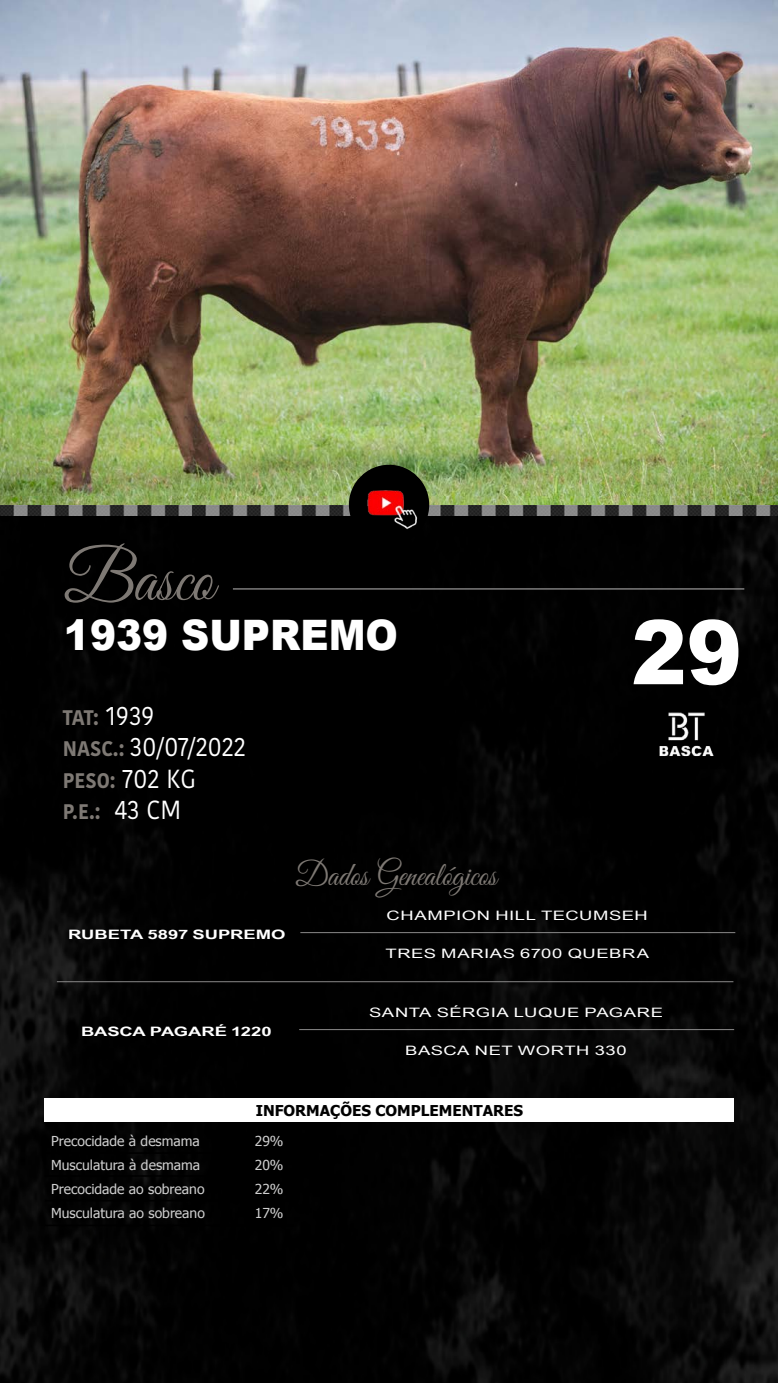
<style>
.page{position:relative;width:778px;height:1383px;background:#fff}
.page>*{position:absolute;margin:0;border:0;box-sizing:border-box;transform-origin:0 0}
.t1{font:900 89.1px "Arial";color:#fff;scale:.93 1}
.t2{font:72px "Great Vibes";color:#7e7974;scale:.93 1}
.t3{font:900 42px "Arial";color:#fff;scale:.93 1}
.t4{font:33.6px "Great Vibes";color:#7e7974;scale:.93 1}
.t5{font:26.1px "Kohinoor Devanagari";color:#fff;scale:.93 1}
.t6{font:700 21px/31.2px "Kohinoor Devanagari";color:#7e7974;scale:.93 1}
.t7{font:700 15px "Tahoma";color:#000}
.t8{font:13.8px "Tahoma";color:#cecece}
.t9{font:12.9px "Arial Narrow";letter-spacing:.025em;color:#fff;scale:1.73 1}
.t10{font:700 12.9px "Arial Narrow";color:#fff;scale:1.73 1}
.s1{font-weight:400;font-size:26.1px;color:#fff}
.s2{font-weight:700;font-size:21px;color:#7e7974}
</style>
<div class="page">
<img style="left:0;top:505px;width:777px;height:878px">
<img style="left:1px;top:505px;width:776px;height:11px">
<hr style="left:300px;top:932px;width:435px;height:1px;background:#8a8989">
<hr style="left:299px;top:1029px;width:434px;height:1px;background:#8a8989">
<img style="left:0;top:0;width:777px;height:505px">
<img style="left:638px;top:699px;width:91px;height:70px">
<svg style="left:248px;top:1128px;width:1px;height:96px"></svg>
<hr style="left:45px;top:1152px;width:203px;height:2px;background:#000">
<hr style="left:248px;top:1152px;width:45px;height:2px;background:#000">
<hr style="left:45px;top:1175px;width:203px;height:2px;background:#000">
<hr style="left:248px;top:1175px;width:45px;height:2px;background:#000">
<hr style="left:45px;top:1200px;width:203px;height:1px;background:#000">
<hr style="left:248px;top:1200px;width:45px;height:1px;background:#000">
<hr style="left:45px;top:1224px;width:203px;height:2px;background:#000">
<hr style="left:248px;top:1224px;width:45px;height:2px;background:#000">
<div style="left:45px;top:1099px;width:688px;height:23px;background:#fff"></div>
<hr style="left:233px;top:588px;width:511px;height:1px;background:#8a8989">
<hr style="left:57px;top:981px;width:676px;height:1px;background:#8a8989">
<div style="left:349px;top:465px;width:80px;height:80px;background:#000;border-radius:50%"></div>
<img style="left:349px;top:477px;width:78px;height:59px">
<h2 class="t2" style="left:64px;top:538px;width:163px">Basco</h2>
<h3 class="t3" style="left:64px;top:605px;width:360px">1939 SUPREMO</h3>
<h3 class="t6" style="left:63px;top:701px;width:100px">TAT: <span class="s1">1939</span></h3>
<h3 class="t5" style="left:63px;top:732px;width:198px"><span class="s2">NASC.:</span> 30/07/2022</h3>
<h3 class="t6" style="left:63px;top:764px;width:145px">PESO: <span class="s1">702 KG<br></span>P.E.: <span class="s1">43 CM</span></h3>
<h3 class="t4" style="left:296px;top:856px;width:217px">Dados Genealógicos</h3>
<h1 class="t1" style="left:631px;top:588px;width:120px">29</h1>
<p class="t10" style="left:68px;top:924px;width:127px">RUBETA 5897 SUPREMO</p>
<p class="t10" style="left:81px;top:1021px;width:112px">BASCA PAGARÉ 1220</p>
<p class="t9" style="left:386px;top:906px;width:152px">CHAMPION HILL TECUMSEH</p>
<p class="t9" style="left:385px;top:944px;width:154px">TRES MARIAS 6700 QUEBRA</p>
<p class="t9" style="left:369px;top:1003px;width:171px">SANTA SÉRGIA LUQUE PAGARE</p>
<p class="t9" style="left:405px;top:1041px;width:129px">BASCA NET WORTH 330</p>
<p class="t7" style="left:255px;top:1100px;width:269px">INFORMAÇÕES COMPLEMENTARES</p>
<p class="t8" style="left:51px;top:1131px;width:150px">Precocidade à desmama</p>
<p class="t8" style="left:255px;top:1131px;width:30px">29%</p>
<p class="t8" style="left:51px;top:1155px;width:151px">Musculatura à desmama</p>
<p class="t8" style="left:255px;top:1155px;width:30px">20%</p>
<p class="t8" style="left:51px;top:1179px;width:155px">Precocidade ao sobreano</p>
<p class="t8" style="left:255px;top:1179px;width:30px">22%</p>
<p class="t8" style="left:51px;top:1204px;width:155px">Musculatura ao sobreano</p>
<p class="t8" style="left:255px;top:1204px;width:30px">17%</p>
</div>
